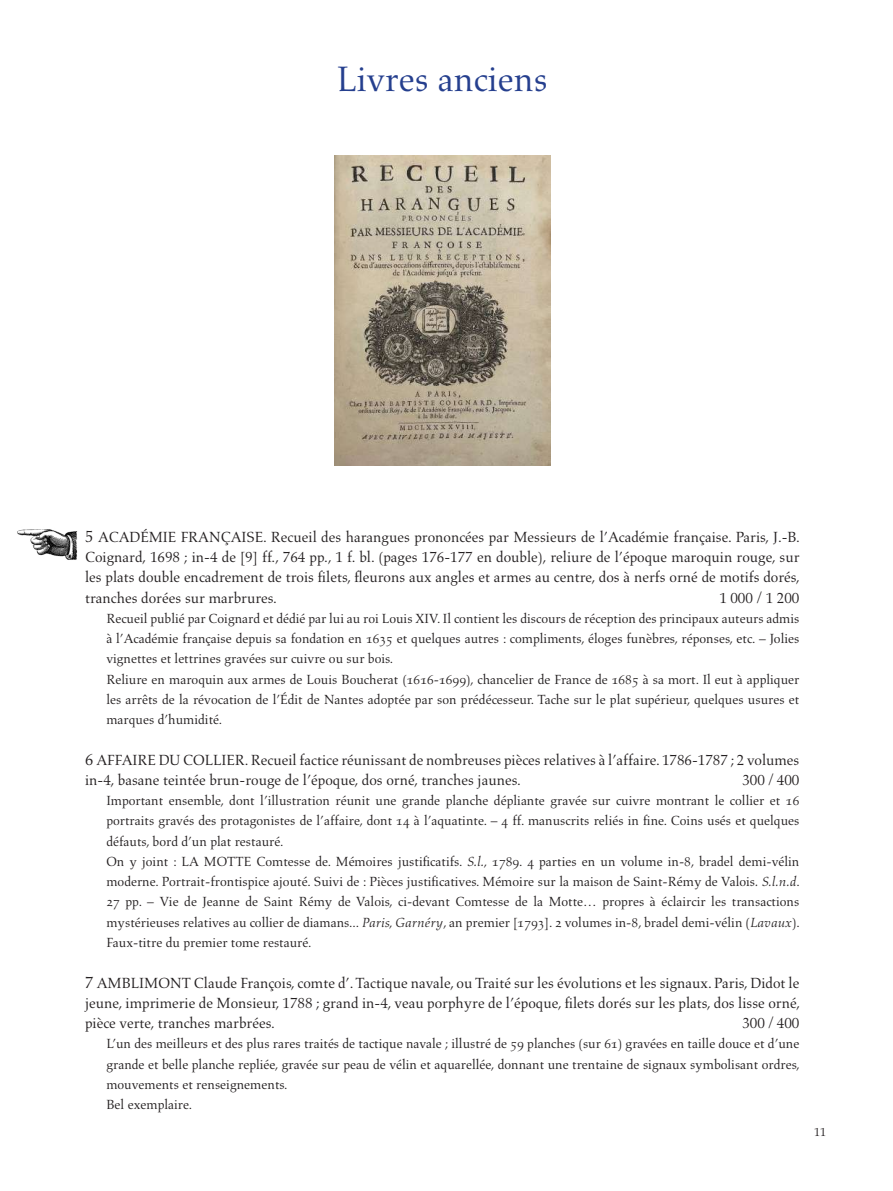
<style>
.page{position:relative;width:893px;height:1191px;background:#fff}
.page>*{position:absolute;margin:0;border:0;box-sizing:border-box;transform-origin:0 0}
.t1{font:36px "Aldus LT Std";color:#253f8e}
.t2{font:15px/20.2px "Aldus LT Std";color:#231f20;text-align:justify}
.t3{font:13.5px/20.2px "Aldus LT Std";color:#231f20}
.t4{font:12px "Aldus LT Std";color:#231f20}
.s1{font-size:16.5px}
.s2{font-family:"Aldus Roman SC"}
.s3{font-style:italic}
</style>
<div class="page">
<img style="left:17px;top:529px;width:61px;height:31px">
<img style="left:334px;top:155px;width:216px;height:310px">
<h1 class="t1" style="left:337px;top:59px;width:213px">Livres anciens</h1>
<p class="t2" style="left:85px;top:527px;width:716px"><span class="s1">5</span> ACADÉMIE FRANÇAISE. Recueil des harangues prononcées par Messieurs de l’Académie française. Paris, J.-B.<br>Coignard, 1698 ; in-4 de [9] ff., 764 pp., 1 f. bl. (pages 176-177 en double), reliure de l’époque maroquin rouge, sur les plats double encadrement de trois filets, fleurons aux angles et armes au centre, dos à nerfs orné de motifs dorés, tranches dorées sur marbrures.</p>
<p class="t2" style="left:719px;top:587px;width:81px">1 000 / 1 200</p>
<p class="t3" style="left:106px;top:608px;width:695px">Recueil publié par Coignard et dédié par lui au roi Louis XIV. Il contient les discours de réception des principaux auteurs admis à l’Académie française depuis sa fondation en <span class="s2">1635</span> et quelques autres : compliments, éloges funèbres, réponses, etc. – Jolies vignettes et lettrines gravées sur cuivre ou sur bois.<br>Reliure en maroquin aux armes de Louis Boucherat (<span class="s2">1616</span>-<span class="s2">1699</span>), chancelier de France de <span class="s2">1685</span> à sa mort. Il eut à appliquer les arrêts de la révocation de l’Édit de Nantes adoptée par son prédécesseur. Tache sur le plat supérieur, quelques usures et marques d’humidité.</p>
<p class="t2" style="left:85px;top:749px;width:716px"><span class="s1">6</span> AFFAIRE DU COLLIER. Recueil factice réunissant de nombreuses pièces relatives à l’affaire. 1786-1787 ; 2 volumes in-4, basane teintée brun-rouge de l’époque, dos orné, tranches jaunes.</p>
<p class="t2" style="left:742px;top:770px;width:59px">300 / 400</p>
<p class="t3" style="left:106px;top:790px;width:695px">Important ensemble, dont l’illustration réunit une grande planche dépliante gravée sur cuivre montrant le collier et <span class="s2">16 </span>portraits gravés des protagonistes de l’affaire, dont <span class="s2">14</span> à l’aquatinte. – <span class="s2">4</span> ff. manuscrits reliés in fine. Coins usés et quelques défauts, bord d’un plat restauré.<br>On y joint : LA MOTTE Comtesse de. Mémoires justificatifs. <span class="s3">S.l.,</span> <span class="s2">1789</span>. <span class="s2">4</span> parties en un volume in-<span class="s2">8</span>, bradel demi-vélin moderne. Portrait-frontispice ajouté. Suivi de : Pièces justificatives. Mémoire sur la maison de Saint-Rémy de Valois<span class="s3">. S.l.n.d</span>.<br><span class="s2">27</span> pp. – Vie de Jeanne de Saint Rémy de Valois, ci-devant Comtesse de la Motte… propres à éclaircir les transactions mystérieuses relatives au collier de diamans... <span class="s3">Paris, Garnéry</span>, an premier [<span class="s2">1793</span>]. <span class="s2">2</span> volumes in-<span class="s2">8</span>, bradel demi-vélin (<span class="s3">Lavaux</span>).<br>Faux-titre du premier tome restauré.</p>
<p class="t2" style="left:85px;top:972px;width:717px"><span class="s1">7</span> AMBLIMONT Claude François, comte d’. Tactique navale, ou Traité sur les évolutions et les signaux. Paris, Didot le jeune, imprimerie de Monsieur, 1788 ; grand in-4, veau porphyre de l’époque, filets dorés sur les plats, dos lisse orné, pièce verte, tranches marbrées.</p>
<p class="t2" style="left:742px;top:1013px;width:59px">300 / 400</p>
<p class="t3" style="left:106px;top:1033px;width:695px">L’un des meilleurs et des plus rares traités de tactique navale ; illustré de <span class="s2">59</span> planches (sur <span class="s2">61</span>) gravées en taille douce et d’une grande et belle planche repliée, gravée sur peau de vélin et aquarellée, donnant une trentaine de signaux symbolisant ordres, mouvements et renseignements.<br>Bel exemplaire.</p>
<p class="t4" style="left:814px;top:1125px;width:13px">11</p>
</div>
